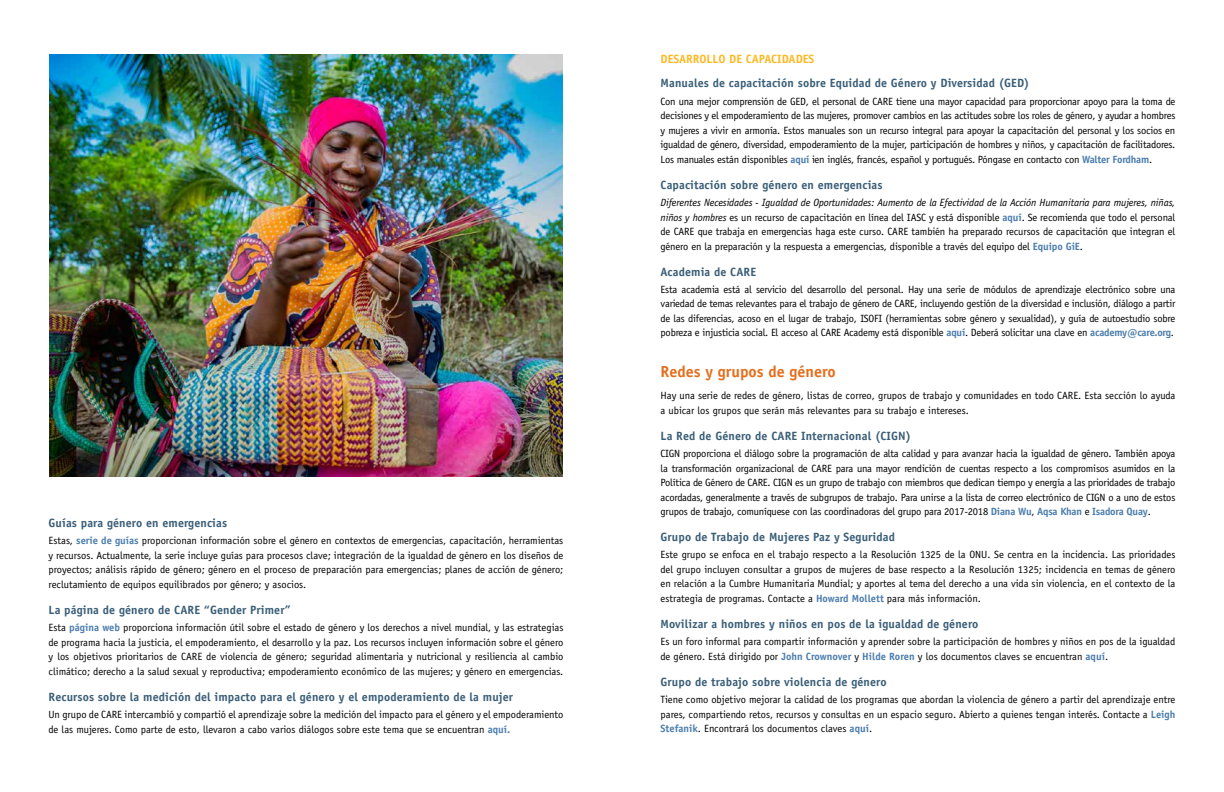
<style>
.page{position:relative;width:1224px;height:792px;background:#fff}
.page>*{position:absolute;margin:0;border:0;box-sizing:border-box;transform-origin:0 0}
.t1{font:700 16px "Officina Sans Std";color:#e36f1e}
.t2{font:700 12px "Officina Sans Std";letter-spacing:.01em;color:#3a5e77}
.t3{font:700 12px "Officina Sans Std";color:#fdb924}
.t4{font:10.5px/14.5px "Officina Sans Std";color:#000;text-align:justify}
.s1{font-weight:700;color:#4b7dad}
.s2{font-style:italic}
</style>
<div class="page">
<img style="left:49px;top:54px;width:514px;height:423px">
<p class="t2" style="left:49px;top:516px;width:180px">Guías para género en emergencias</p>
<p class="t4" style="left:49px;top:534px;width:516px">Estas, <span class="s1">serie de guías</span> proporcionan información sobre el género en contextos de emergencias, capacitación, herramientas y recursos. Actualmente, la serie incluye guías para procesos clave; integración de la igualdad de género en los diseños de proyectos; análisis rápido de género; género en el proceso de preparación para emergencias; planes de acción de género; reclutamiento de equipos equilibrados por género; y asocios.</p>
<p class="t2" style="left:49px;top:602px;width:244px">La página de género de CARE “Gender Primer”</p>
<p class="t4" style="left:49px;top:621px;width:516px">Esta <span class="s1">página web</span> proporciona información útil sobre el estado de género y los derechos a nivel mundial, y las estrategias de programa hacia la justicia, el empoderamiento, el desarrollo y la paz. Los recursos incluyen información sobre el género y los objetivos prioritarios de CARE de violencia de género; seguridad alimentaria y nutricional y resiliencia al cambio climático; derecho a la salud sexual y reproductiva; empoderamiento económico de las mujeres; y género en emergencias.</p>
<p class="t2" style="left:49px;top:689px;width:466px">Recursos sobre la medición del impacto para el género y el empoderamiento de la mujer</p>
<p class="t4" style="left:49px;top:707px;width:516px">Un grupo de CARE intercambió y compartió el aprendizaje sobre la medición del impacto para el género y el empoderamiento de las mujeres. Como parte de esto, llevaron a cabo varios diálogos sobre este tema que se encuentran <span class="s1">aquí.</span></p>
<p class="t3" style="left:661px;top:51px;width:155px">DESARROLLO DE CAPACIDADES</p>
<p class="t2" style="left:661px;top:76px;width:371px">Manuales de capacitación sobre Equidad de Género y Diversidad (GED)</p>
<p class="t4" style="left:661px;top:94px;width:516px">Con una mejor comprensión de GED, el personal de CARE tiene una mayor capacidad para proporcionar apoyo para la toma de decisiones y el empoderamiento de las mujeres, promover cambios en las actitudes sobre los roles de género, y ayudar a hombres y mujeres a vivir en armonía. Estos manuales son un recurso integral para apoyar la capacitación del personal y los socios en igualdad de género, diversidad, empoderamiento de la mujer, participación de hombres y niños, y capacitación de facilitadores.<br>Los manuales están disponibles <span class="s1">aquí</span> ien inglés, francés, español y portugués. Póngase en contacto con <span class="s1">Walter Fordham</span>.</p>
<p class="t2" style="left:661px;top:177px;width:224px">Capacitación sobre género en emergencias</p>
<p class="t4" style="left:661px;top:195px;width:516px"><span class="s2">Diferentes Necesidades - Igualdad de Oportunidades: Aumento de la Efectividad de la Acción Humanitaria para mujeres, niñas, niños y hombres</span> es un recurso de capacitación en línea del IASC y está disponible <span class="s1">aquí</span>. Se recomienda que todo el personal de CARE que trabaja en emergencias haga este curso. CARE también ha preparado recursos de capacitación que integran el género en la preparación y la respuesta a emergencias, disponible a través del equipo del <span class="s1">Equipo GiE</span>.</p>
<p class="t2" style="left:661px;top:264px;width:97px">Academia de CARE</p>
<p class="t4" style="left:661px;top:282px;width:516px">Esta academia está al servicio del desarrollo del personal. Hay una serie de módulos de aprendizaje electrónico sobre una variedad de temas relevantes para el trabajo de género de CARE, incluyendo gestión de la diversidad e inclusión, diálogo a partir de las diferencias, acoso en el lugar de trabajo, ISOFI (herramientas sobre género y sexualidad), y guía de autoestudio sobre pobreza e injusticia social. El acceso al CARE Academy está disponible <span class="s1">aquí</span>. Deberá solicitar una clave en <span class="s1">academy@care.org</span>.</p>
<h1 class="t1" style="left:661px;top:362px;width:177px">Redes y grupos de género</h1>
<p class="t4" style="left:661px;top:388px;width:516px">Hay una serie de redes de género, listas de correo, grupos de trabajo y comunidades en todo CARE. Esta sección lo ayuda a ubicar los grupos que serán más relevantes para su trabajo e intereses.</p>
<p class="t2" style="left:661px;top:428px;width:252px">La Red de Género de CARE Internacional (CIGN)</p>
<p class="t4" style="left:661px;top:446px;width:516px">CIGN proporciona el diálogo sobre la programación de alta calidad y para avanzar hacia la igualdad de género. También apoya la transformación organizacional de CARE para una mayor rendición de cuentas respecto a los compromisos asumidos en la Política de Género de CARE. CIGN es un grupo de trabajo con miembros que dedican tiempo y energía a las prioridades de trabajo acordadas, generalmente a través de subgrupos de trabajo. Para unirse a la lista de correo electrónico de CIGN o a uno de estos grupos de trabajo, comuníquese con las coordinadoras del grupo para 2017-2018 <span class="s1">Diana Wu</span>, <span class="s1">Aqsa Khan</span> e <span class="s1">Isadora Quay</span>.</p>
<p class="t2" style="left:661px;top:530px;width:236px">Grupo de Trabajo de Mujeres Paz y Seguridad</p>
<p class="t4" style="left:661px;top:548px;width:516px">Este grupo se enfoca en el trabajo respecto a la Resolución 1325 de la ONU. Se centra en la incidencia. Las prioridades del grupo incluyen consultar a grupos de mujeres de base respecto a la Resolución 1325; incidencia en temas de género en relación a la Cumbre Humanitaria Mundial; y aportes al tema del derecho a una vida sin violencia, en el contexto de la estrategia de programas. Contacte a <span class="s1">Howard Mollett</span> para más información.</p>
<p class="t2" style="left:661px;top:616px;width:319px">Movilizar a hombres y niños en pos de la igualdad de género</p>
<p class="t4" style="left:661px;top:635px;width:516px">Es un foro informal para compartir información y aprender sobre la participación de hombres y niños en pos de la igualdad de género. Está dirigido por <span class="s1">John Crownover</span> y <span class="s1">Hilde Roren</span> y los documentos claves se encuentran <span class="s1">aquí</span>.</p>
<p class="t2" style="left:661px;top:674px;width:228px">Grupo de trabajo sobre violencia de género</p>
<p class="t4" style="left:661px;top:693px;width:516px">Tiene como objetivo mejorar la calidad de los programas que abordan la violencia de género a partir del aprendizaje entre pares, compartiendo retos, recursos y consultas en un espacio seguro. Abierto a quienes tengan interés. Contacte a <span class="s1">Leigh Stefanik</span>. Encontrará los documentos claves <span class="s1">aquí</span>.</p>
</div>
